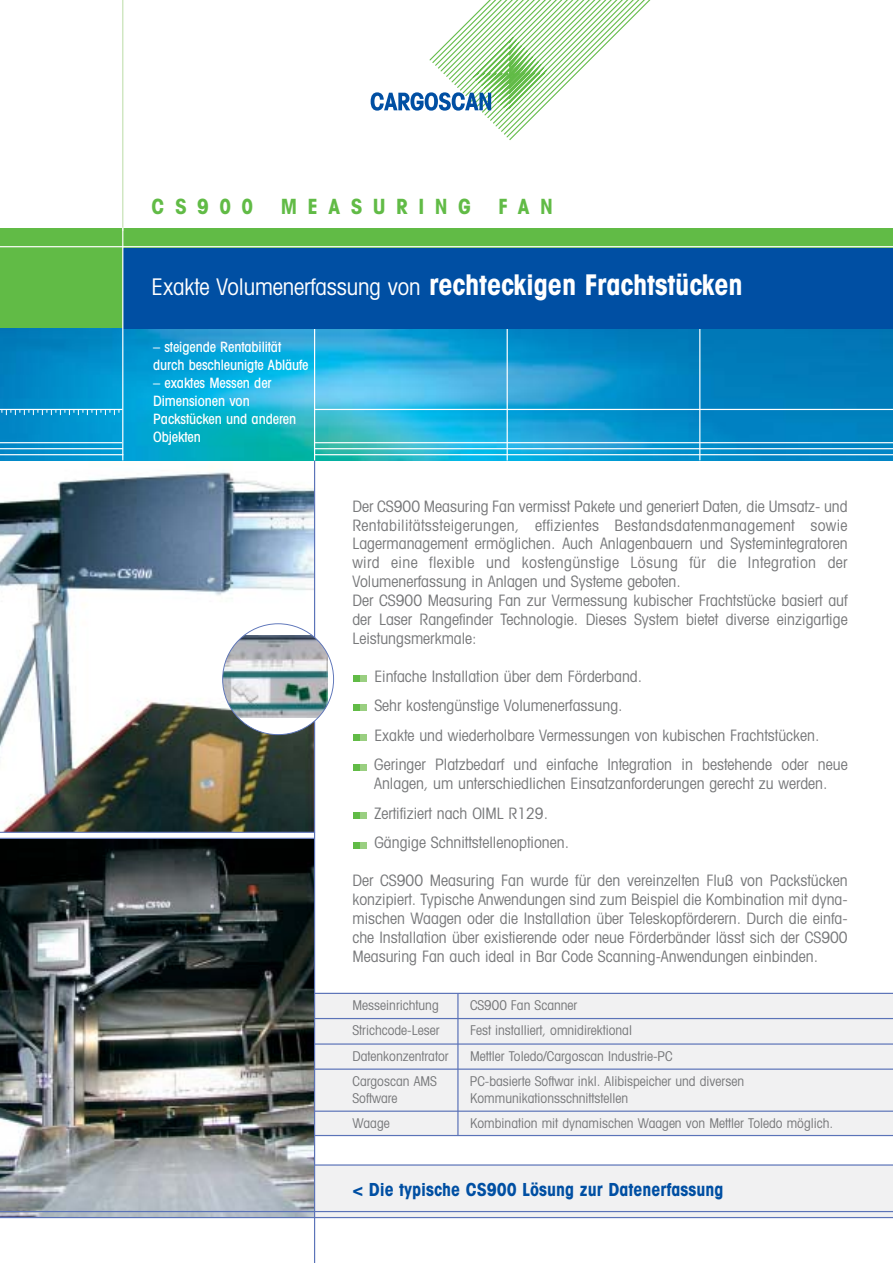
<style>
.page{position:relative;width:893px;height:1263px;background:#fff}
.page>*{position:absolute;margin:0;border:0;box-sizing:border-box;transform-origin:0 0}
.t1{font:condensed 22.95px "Avant Garde";letter-spacing:-.005em;color:#fff}
.t2{font:700 condensed 21px "Avant Garde";letter-spacing:.5em;color:#61bb46}
.t3{font:700 condensed 18px "Avant Garde";color:#004fa3}
.t4{font:condensed 15.75px/18.9px "Avant Garde";color:#77787a}
.t5{font:500 condensed 14.25px/18px "Avant Garde";letter-spacing:-.005em;color:#fff}
.t6{font:condensed 13.5px "Avant Garde";color:#77787a}
.s1{font-weight:700;font-size:28.5px}
</style>
<div class="page">
<img style="left:0;top:460px;width:314px;height:372px">
<div style="left:315px;top:993px;width:577px;height:143px;background:#f1f1f2"></div>
<img style="left:0;top:839px;width:314px;height:378px">
<div style="left:315px;top:1165px;width:577px;height:53px;background:#f1f1f2"></div>
<hr style="left:0;top:1217px;width:892px;height:1px;background:#5b73b8">
<hr style="left:0;top:1211px;width:892px;height:1px;background:#5b73b8">
<hr style="left:0;top:838px;width:314px;height:1px;background:#6f81c0">
<hr style="left:0;top:832px;width:315px;height:1px;background:#6f81c0">
<hr style="left:314px;top:1164px;width:578px;height:2px;background:#5b73b8">
<img style="left:0;top:328px;width:892px;height:132px">
<hr style="left:0;top:409px;width:123px;height:1px;background:#fff">
<hr style="left:314px;top:409px;width:578px;height:1px;background:#fff">
<hr style="left:314px;top:232px;width:1px;height:229px;background:#fff">
<hr style="left:506px;top:229px;width:2px;height:232px;background:#fff">
<hr style="left:699px;top:229px;width:1px;height:231px;background:#fff">
<div style="left:0;top:229px;width:892px;height:99px;background:#61bb46"></div>
<hr style="left:314px;top:461px;width:1px;height:802px;background:#5b73b8">
<hr style="left:122px;top:0;width:1px;height:231px;background:#c6e2b4">
<svg style="left:1px;top:410px;width:118px;height:5px"></svg>
<div style="left:123px;top:248px;width:769px;height:80px;background:#004fa3"></div>
<hr style="left:122px;top:228px;width:1px;height:232px;background:#fff">
<hr style="left:0;top:246px;width:892px;height:1px;background:#fff">
<div style="left:353px;top:675px;width:7px;height:7px;background:#61bb46"></div>
<div style="left:361px;top:675px;width:6px;height:7px;background:#9acf81"></div>
<div style="left:353px;top:705px;width:7px;height:6px;background:#61bb46"></div>
<svg style="left:361px;top:705px;width:6px;height:6px"></svg>
<div style="left:353px;top:735px;width:7px;height:6px;background:#61bb46"></div>
<svg style="left:361px;top:735px;width:6px;height:6px"></svg>
<div style="left:353px;top:764px;width:7px;height:6px;background:#61bb46"></div>
<svg style="left:361px;top:764px;width:6px;height:6px"></svg>
<div style="left:353px;top:842px;width:7px;height:6px;background:#61bb46"></div>
<svg style="left:361px;top:842px;width:6px;height:6px"></svg>
<div style="left:353px;top:813px;width:7px;height:6px;background:#61bb46"></div>
<svg style="left:361px;top:813px;width:6px;height:6px"></svg>
<hr style="left:315px;top:993px;width:577px;height:1px;background:#5b73b8">
<hr style="left:315px;top:1135px;width:577px;height:1px;background:#5b73b8">
<hr style="left:457px;top:994px;width:1px;height:142px;background:#5b73b8">
<hr style="left:314px;top:1043px;width:578px;height:2px;background:#5b73b8">
<hr style="left:314px;top:1018px;width:578px;height:1px;background:#5b73b8">
<hr style="left:314px;top:1069px;width:578px;height:1px;background:#5b73b8">
<hr style="left:315px;top:1111px;width:577px;height:1px;background:#5b73b8">
<hr style="left:314px;top:454px;width:578px;height:1px;background:#fff">
<hr style="left:0;top:454px;width:123px;height:1px;background:#fff">
<hr style="left:315px;top:448px;width:577px;height:1px;background:#fff">
<hr style="left:0;top:448px;width:123px;height:1px;background:#fff">
<hr style="left:315px;top:442px;width:577px;height:1px;background:#fff">
<hr style="left:0;top:442px;width:122px;height:1px;background:#fff">
<svg style="left:222px;top:623px;width:112px;height:112px"></svg>
<svg style="left:370px;top:0;width:281px;height:140px"></svg>
<h2 class="t2" style="left:152px;top:199px;width:103px">CS900</h2>
<h2 class="t2" style="left:281px;top:199px;width:192px">MEASURING</h2>
<h2 class="t2" style="left:498px;top:199px;width:56px">FAN</h2>
<h1 class="t1" style="left:152px;top:279px;width:592px">Exakte Volumenerfassung von <span class="s1">rechteckigen Frachtstücken</span></h1>
<p class="t5" style="left:153px;top:339px;width:157px">– steigende Rentabilität durch beschleunigte Abläufe</p>
<p class="t5" style="left:153px;top:375px;width:145px">– exaktes Messen der<br>Dimensionen von<br>Packstücken und anderen<br>Objekten</p>
<p class="t4" style="left:352px;top:498px;width:496px">Der CS900 Measuring Fan vermisst Pakete und generiert Daten, die Umsatz- und Rentabilitätssteigerungen, effizientes Bestandsdatenmanagement sowie Lagermanagement ermöglichen. Auch Anlagenbauern und Systemintegratoren wird eine flexible und kostengünstige Lösung für die Integration der Volumenerfassung in Anlagen und Systeme geboten.<br>Der CS900 Measuring Fan zur Vermessung kubischer Frachtstücke basiert auf der Laser Rangefinder Technologie. Dieses System bietet diverse einzigartige Leistungsmerkmale:</p>
<p class="t4" style="left:374px;top:663px;width:475px;line-height:29.5px">Einfache Installation über dem Förderband.<br>Sehr kostengünstige Volumenerfassung.<br>Exakte und wiederholbare Vermessungen von kubischen Frachtstücken.<br>Geringer Platzbedarf und einfache Integration in bestehende oder neue</p>
<p class="t4" style="left:374px;top:770px;width:455px;line-height:29.5px">Anlagen, um unterschiedlichen Einsatzanforderungen gerecht zu werden.<br>Zertifiziert nach OIML R129.<br>Gängige Schnittstellenoptionen.</p>
<p class="t4" style="left:352px;top:872px;width:496px;text-align:justify">Der CS900 Measuring Fan wurde für den vereinzelten Fluß von Packstücken konzipiert. Typische Anwendungen sind zum Beispiel die Kombination mit dyna&shy;mischen Waagen oder die Installation über Teleskopförderern. Durch die einfa&shy;che Installation über existierende oder neue Förderbänder lässt sich der CS900<br>Measuring Fan auch ideal in Bar Code Scanning-Anwendungen einbinden.</p>
<p class="t6" style="left:352px;top:1000px;width:88px">Messeinrichtung</p>
<p class="t6" style="left:470px;top:1000px;width:109px">CS900 Fan Scanner</p>
<p class="t6" style="left:352px;top:1026px;width:88px">Strichcode-Leser</p>
<p class="t6" style="left:470px;top:1026px;width:163px">Fest installiert, omnidirektional</p>
<p class="t6" style="left:352px;top:1051px;width:97px">Datenkonzentrator</p>
<p class="t6" style="left:470px;top:1051px;width:204px">Mettler Toledo/Cargoscan Industrie-PC</p>
<p class="t6" style="left:352px;top:1077px;width:86px">Cargoscan AMS</p>
<p class="t6" style="left:470px;top:1077px;width:275px">PC-basierte Softwar inkl. Alibispeicher und diversen</p>
<p class="t6" style="left:352px;top:1093px;width:46px">Software</p>
<p class="t6" style="left:470px;top:1093px;width:160px">Kommunikationsschnittstellen</p>
<p class="t6" style="left:352px;top:1119px;width:39px">Waage</p>
<p class="t6" style="left:470px;top:1119px;width:364px">Kombination mit dynamischen Waagen von Mettler Toledo möglich.</p>
<p class="t3" style="left:352px;top:1183px;width:372px">&lt; Die typische CS900 Lösung zur Datenerfassung</p>
</div>
